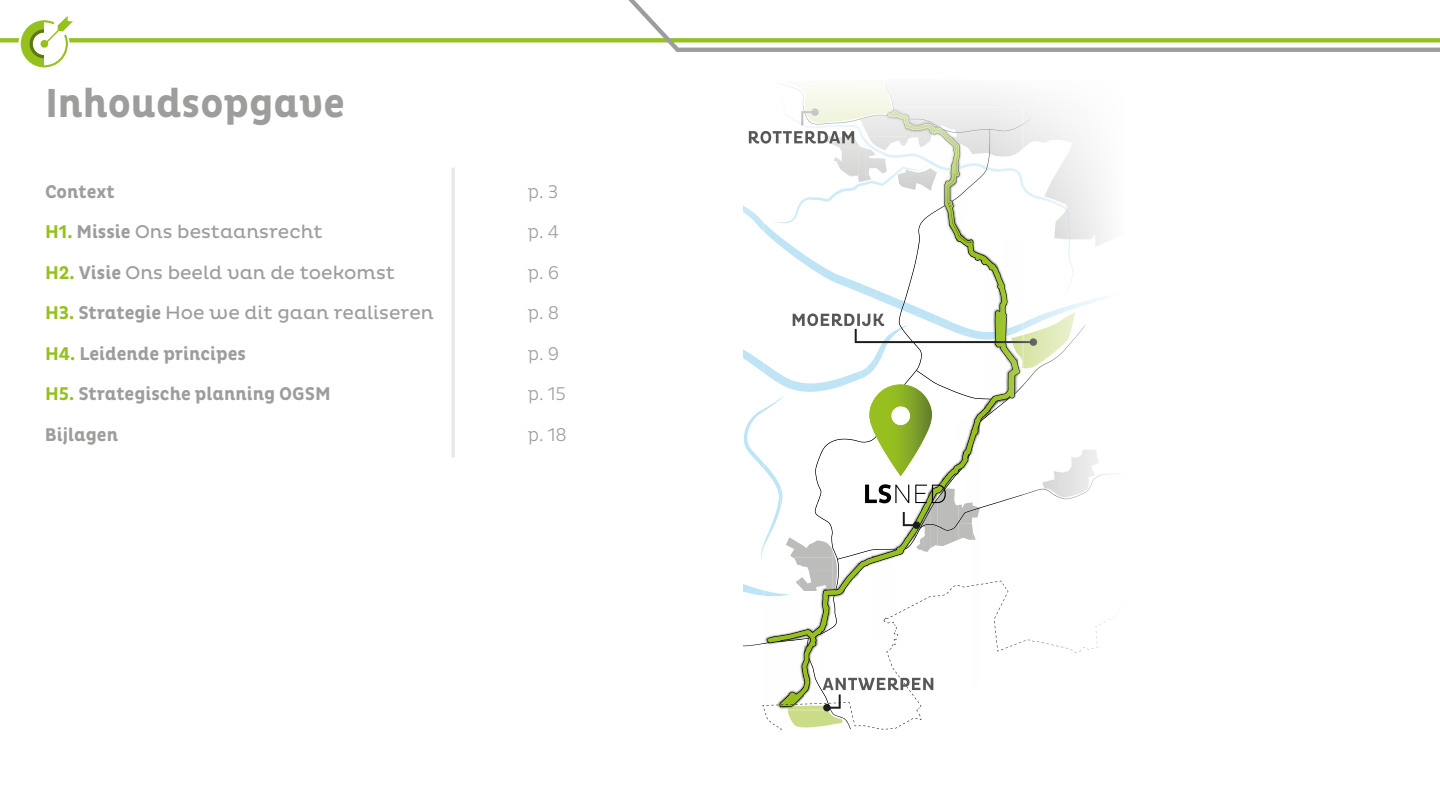
<style>
.page{position:relative;width:1440px;height:810px;background:#fff}
.page>*{position:absolute;margin:0;border:0;box-sizing:border-box;transform-origin:0 0}
.t1{font:700 41.25px "Pluto Cond";color:#9d9d9c}
.t2{font:18.75px/40.5px "Pluto";color:#9d9d9c}
.t3{font:700 18.75px/40.5px "Pluto Cond";color:#9d9d9c}
.t4{font:300 18.75px/40.5px "Pluto Cond";color:#9d9d9c}
.s1{font-family:"Pluto Cond";font-weight:700;color:#95c11f}
.s2{font-family:"Pluto Cond";font-weight:700}
.s3{color:#95c11f}
</style>
<div class="page">
<svg style="left:782px;top:247px;width:226px;height:49px"></svg>
<svg style="left:749px;top:83px;width:358px;height:164px"></svg>
<svg style="left:743px;top:296px;width:374px;height:436px"></svg>
<hr style="left:452px;top:168px;width:3px;height:289px;background:#e9e9e9">
<svg style="left:0;top:0;width:1440px;height:67px"></svg>
<h1 class="t1" style="left:45px;top:87px;width:301px">Inhoudsopgave</h1>
<p class="t3" style="left:45px;top:172px;width:71px">Context</p>
<p class="t2" style="left:45px;top:213px;width:390px"><span class="s1">H1.</span> <span class="s2">Missie</span> Ons bestaansrecht<br><span class="s1">H2.</span> <span class="s2">Visie</span> Ons beeld van de toekomst<br><span class="s1">H3.</span> <span class="s2">Strategie</span> Hoe we dit gaan realiseren</p>
<p class="t3" style="left:45px;top:334px;width:287px"><span class="s3">H4.</span> Leidende principes<br><span class="s3">H5.</span> Strategische planning OGSM<br>Bijlagen</p>
<p class="t4" style="left:528px;top:172px;width:41px">p. 3 p. 4 p. 6 p. 8 p. 9 p. 15 p. 18</p>
</div>
